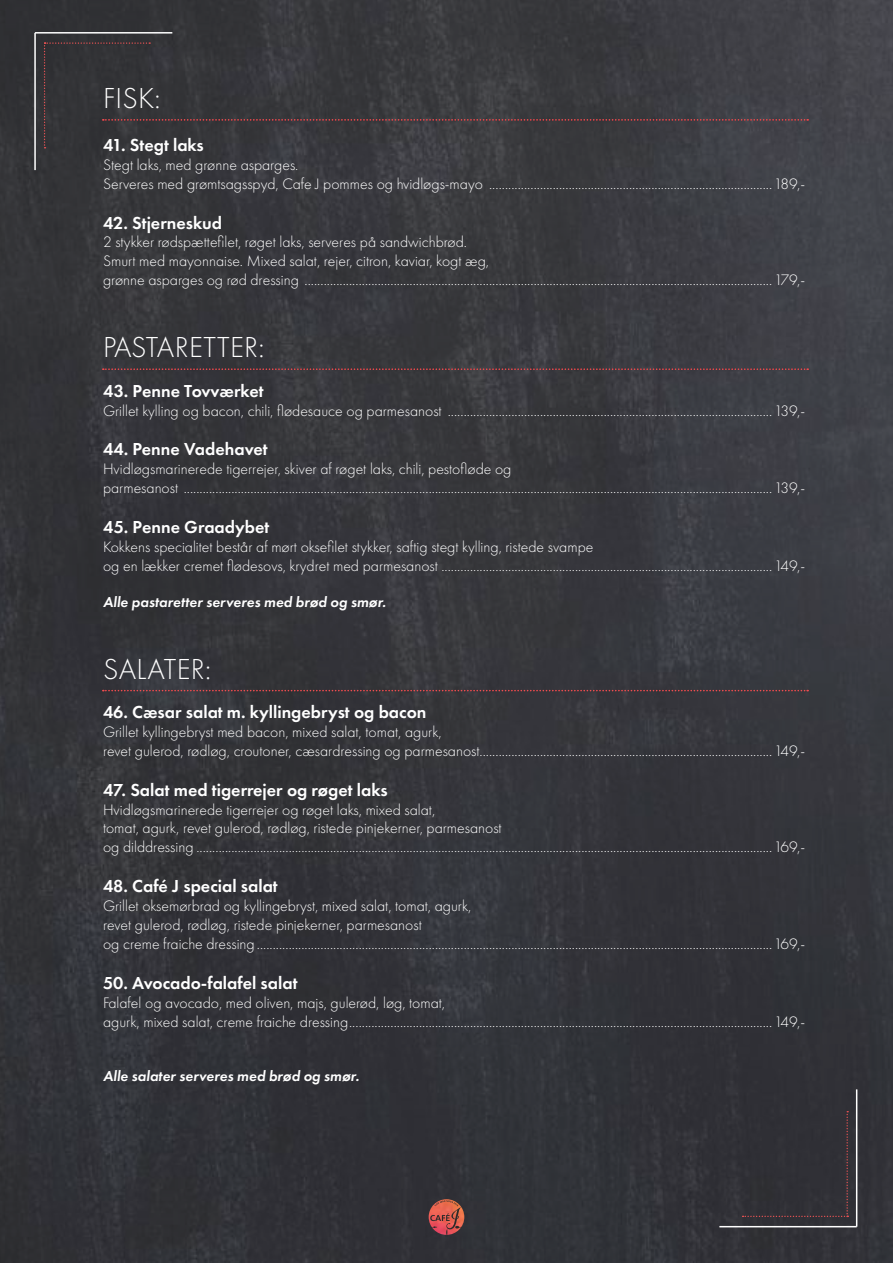
<style>
.page{position:relative;width:893px;height:1263px;background:#fff}
.page>*{position:absolute;margin:0;border:0;box-sizing:border-box;transform-origin:0 0}
.t1{font:300 30px "Futura PT";letter-spacing:.01em;color:#fff}
.t2{font:600 18px "Futura PT";color:#fff}
.t3{font:300 15.75px/18.9px "Futura PT";color:#fff}
.t4{font:italic 600 15px "Futura PT";color:#fff}
</style>
<div class="page">
<div style="left:0;top:0;width:893px;height:1263px;background:linear-gradient(to right,#323236,#3a3b41)"></div>
<img style="left:429px;top:1199px;width:35px;height:36px;border-radius:18px">
<svg style="left:430px;top:1200px;width:31px;height:35px"></svg>
<hr style="left:719px;top:1226px;width:138px;height:1px;background:#fff">
<hr style="left:856px;top:1089px;width:1px;height:138px;background:#fff">
<div style="left:742px;top:1111px;width:106px;height:106px;background:#2f2f35"></div>
<hr style="left:35px;top:32px;width:137px;height:2px;background:#fff">
<hr style="left:34px;top:33px;width:2px;height:137px;background:#fff">
<svg style="left:44px;top:42px;width:764px;height:106px;background:#3b3a3e"></svg>
<svg style="left:103px;top:368px;width:705px;height:2px"></svg>
<svg style="left:103px;top:690px;width:705px;height:1px"></svg>
<h1 class="t1" style="left:103px;top:81px;width:59px">FISK:</h1>
<p class="t2" style="left:103px;top:134px;width:102px">41. Stegt laks</p>
<p class="t3" style="left:103px;top:155px;width:703px">Stegt laks, med grønne asparges.<br>Serveres med grømtsagsspyd, Cafe J pommes og hvidløgs-mayo .........................................................................................189,-</p>
<p class="t2" style="left:103px;top:211px;width:121px">42. Stjerneskud</p>
<p class="t3" style="left:103px;top:233px;width:703px">2 stykker rødspættefilet, røget laks, serveres på sandwichbrød.<br>Smurt med mayonnaise. Mixed salat, rejer, citron, kaviar, kogt æg,<br>grønne asparges og rød dressing ...................................................................................................................................................179,-</p>
<h1 class="t1" style="left:103px;top:330px;width:163px">PASTARETTER:</h1>
<p class="t2" style="left:103px;top:380px;width:162px">43. Penne Tovværket</p>
<p class="t3" style="left:103px;top:401px;width:703px">Grillet kylling og bacon, chili, flødesauce og parmesanost ......................................................................................................139,-</p>
<p class="t2" style="left:103px;top:438px;width:166px">44. Penne Vadehavet</p>
<p class="t3" style="left:103px;top:460px;width:704px">Hvidløgsmarinerede tigerrejer, skiver af røget laks, chili, pestofløde og<br>parmesanost .........................................................................................................................................................................................139,-</p>
<p class="t2" style="left:103px;top:515px;width:168px">45. Penne Graadybet</p>
<p class="t3" style="left:103px;top:537px;width:704px">Kokkens specialitet består af mørt oksefilet stykker, saftig stegt kylling, ristede svampe<br>og en lækker cremet flødesovs, krydret med parmesanost ........................................................................................................149,-</p>
<p class="t4" style="left:103px;top:592px;width:285px">Alle pastaretter serveres med brød og smør.</p>
<h1 class="t1" style="left:103px;top:652px;width:110px">SALATER:</h1>
<p class="t2" style="left:103px;top:701px;width:325px">46. Cæsar salat m. kyllingebryst og bacon</p>
<p class="t3" style="left:103px;top:722px;width:703px">Grillet kyllingebryst med bacon, mixed salat, tomat, agurk,<br>revet gulerod, rødløg, croutoner, cæsardressing og parmesanost............................................................................................149,-</p>
<p class="t2" style="left:103px;top:778px;width:286px">47. Salat med tigerrejer og røget laks</p>
<p class="t3" style="left:103px;top:800px;width:703px">Hvidløgsmarinerede tigerrejer og røget laks, mixed salat,<br>tomat, agurk, revet gulerod, rødløg, ristede pinjekerner, parmesanost<br>og dilddressing .....................................................................................................................................................................................169,-</p>
<p class="t2" style="left:103px;top:875px;width:176px">48. Café J special salat</p>
<p class="t3" style="left:103px;top:896px;width:703px">Grillet oksemørbrad og kyllingebryst, mixed salat, tomat, agurk,<br>revet gulerod, rødløg, ristede pinjekerner, parmesanost<br>og creme fraiche dressing ..................................................................................................................................................................169,-</p>
<p class="t2" style="left:103px;top:972px;width:196px">50. Avocado-falafel salat</p>
<p class="t3" style="left:103px;top:993px;width:703px">Falafel og avocado, med oliven, majs, gulerød, løg, tomat,<br>agurk, mixed salat, creme fraiche dressing.....................................................................................................................................149,-</p>
<p class="t4" style="left:103px;top:1066px;width:258px">Alle salater serveres med brød og smør.</p>
</div>
